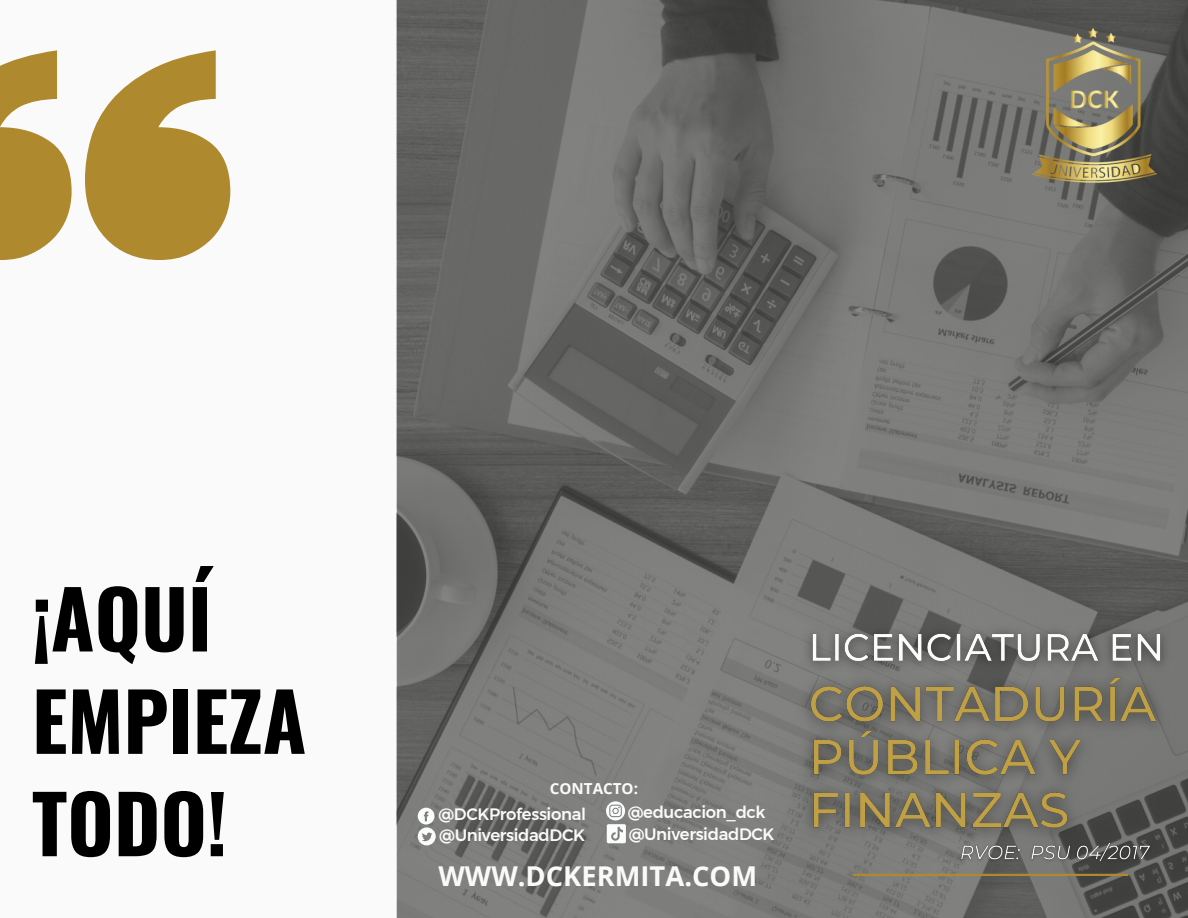
<style>
.page{position:relative;width:1188px;height:918px;background:#fff}
.page>*{position:absolute;margin:0;border:0;box-sizing:border-box;transform-origin:0 0}
.t1{font:700 79.5px "Oswald";color:#000}
.t2{font:700 27.3px "Open Sans";color:#fafafa}
.t3{font:16.5px "Kief Montaser Medium";letter-spacing:-.02em;color:#fafafa}
.t4{font:700 15.15px "Open Sans";color:#fafafa}
</style>
<div class="page">
<div style="left:0;top:0;width:397px;height:918px;background:#fafafa"></div>
<img style="left:397px;top:0;width:791px;height:918px">
<svg style="left:0;top:50px;width:230px;height:210px;fill:#ae892e"></svg>
<img style="left:1006px;top:19px;width:181px;height:181px">
<img style="left:788px;top:654px;width:389px;height:209px">
<img style="left:953px;top:837px;width:203px;height:49px">
<hr style="left:853px;top:874px;width:275px;height:2px;background:#ae892e">
<svg style="left:606px;top:801px;width:20px;height:42px"></svg>
<svg style="left:418px;top:808px;width:18px;height:37px"></svg>
<img style="left:793px;top:611px;width:388px;height:78px">
<p class="t1" style="left:32px;top:557px;width:181px">¡AQUÍ</p>
<p class="t1" style="left:32px;top:659px;width:276px">EMPIEZA</p>
<p class="t1" style="left:32px;top:761px;width:197px">TODO!</p>
<p class="t4" style="left:550px;top:778px;width:90px">CONTACTO:</p>
<p class="t3" style="left:628px;top:802px;width:139px">@educacion_dck</p>
<p class="t3" style="left:629px;top:825px;width:147px">@UniversidadDCK</p>
<p class="t3" style="left:438px;top:804px;width:149px">@DCKProfessional</p>
<p class="t3" style="left:439px;top:825px;width:147px">@UniversidadDCK</p>
<p class="t2" style="left:438px;top:857px;width:320px">WWW.DCKERMITA.COM</p>
</div>
